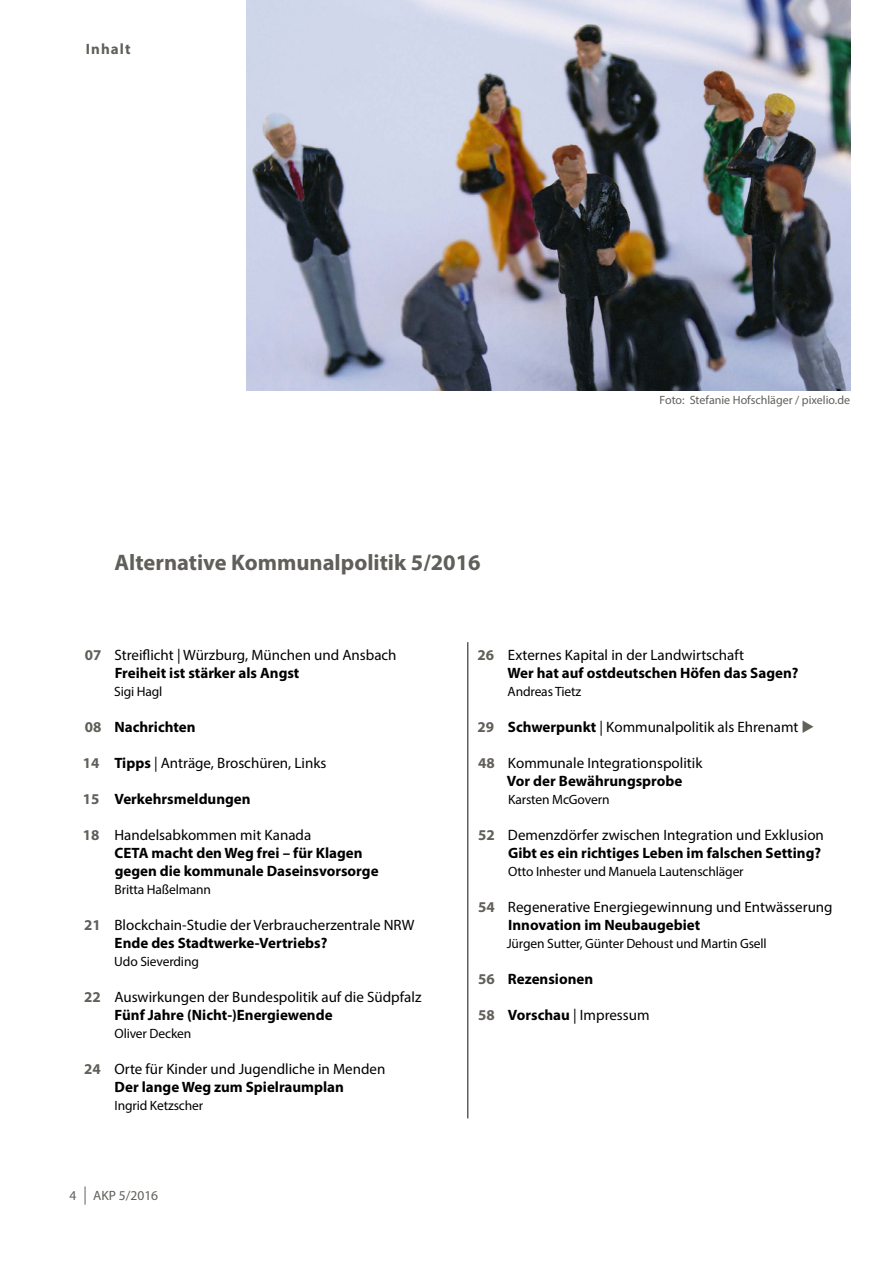
<style>
.page{position:relative;width:893px;height:1263px;background:#fff}
.page>*{position:absolute;margin:0;border:0;box-sizing:border-box;transform-origin:0 0}
.t1{font:700 22.5px "Myriad Pro";color:#615f5a}
.t2{font:15px/18px "Myriad Pro";color:#000}
.t3{font:700 15px/18px "Myriad Pro";color:#000}
.t4{font:700 15px "Myriad Pro";letter-spacing:.07em;color:#615f5a}
.t5{font:13.5px "Myriad Pro";letter-spacing:-.01em;color:#000}
.t6{font:13.5px "Myriad Pro";color:#615f5a}
.t7{font:12px "Myriad Pro";color:#615f5a}
.s1{font-weight:700;color:#615f5a}
.s2{font-weight:700}
.s3{color:#615f5a}
.s4{font-weight:400}
</style>
<div class="page">
<svg style="left:85px;top:1186px;width:1px;height:19px"></svg>
<img style="left:246px;top:0;width:605px;height:391px">
<hr style="left:467px;top:642px;width:1px;height:476px;background:#615f5a">
<p class="t4" style="left:86px;top:39px;width:46px">Inhalt</p>
<h1 class="t1" style="left:115px;top:547px;width:368px">Alternative Kommunalpolitik 5/2016</h1>
<p class="t7" style="left:660px;top:393px;width:192px">Foto: Stefanie Hofschläger / pixelio.de</p>
<p class="t2" style="left:115px;top:645px;width:283px;text-indent:-30px"><span class="s1">07</span> Streiflicht | Würzburg, München und Ansbach<br><span class="s2">Freiheit ist stärker als Angst</span></p>
<p class="t5" style="left:114px;top:683px;width:50px">Sigi Hagl</p>
<p class="t3" style="left:85px;top:717px;width:112px"><span class="s3">08</span> Nachrichten</p>
<p class="t2" style="left:83px;top:753px;width:245px"><span class="s1">14</span> <span class="s2">Tipps</span> | Anträge, Broschüren, Links</p>
<p class="t3" style="left:83px;top:789px;width:169px"><span class="s3">15</span> Verkehrsmeldungen</p>
<p class="t3" style="left:115px;top:825px;width:266px;text-indent:-32px"><span class="s3">18</span> <span class="s4">Handelsabkommen mit Kanada<br></span>CETA macht den Weg frei – für Klagen gegen die kommunale Daseinsvorsorge</p>
<p class="t5" style="left:114px;top:881px;width:98px">Britta Haßelmann</p>
<p class="t2" style="left:115px;top:915px;width:301px;text-indent:-31px"><span class="s1">21</span> Blockchain-Studie der Verbraucherzentrale NRW<br><span class="s2">Ende des Stadtwerke-Vertriebs?</span></p>
<p class="t5" style="left:114px;top:953px;width:86px">Udo Sieverding</p>
<p class="t2" style="left:115px;top:987px;width:308px;text-indent:-31px"><span class="s1">22</span> Auswirkungen der Bundespolitik auf die Südpfalz<br><span class="s2">Fünf Jahre (Nicht-)Energiewende</span></p>
<p class="t5" style="left:115px;top:1025px;width:78px">Oliver Decken</p>
<p class="t2" style="left:115px;top:1059px;width:272px;text-indent:-31px"><span class="s1">24</span> Orte für Kinder und Jugendliche in Menden<br><span class="s2">Der lange Weg zum Spielraumplan</span></p>
<p class="t5" style="left:114px;top:1097px;width:90px">Ingrid Ketzscher</p>
<p class="t6" style="left:70px;top:1187px;width:8px">4</p>
<p class="t6" style="left:93px;top:1187px;width:66px">AKP 5/2016</p>
<p class="t3" style="left:507px;top:645px;width:293px;text-indent:-30px"><span class="s3">26</span> <span class="s4">Externes Kapital in der Landwirtschaft<br></span>Wer hat auf ostdeutschen Höfen das Sagen?</p>
<p class="t5" style="left:508px;top:683px;width:75px">Andreas Tietz</p>
<p class="t2" style="left:478px;top:717px;width:339px"><span class="s1">29</span> <span class="s2">Schwerpunkt</span> | Kommunalpolitik als Ehrenamt <span class="s3">◆</span></p>
<p class="t2" style="left:478px;top:753px;width:226px;text-align:center"><span class="s1">48</span> Kommunale Integrationspolitik<br><span class="s2">Vor der Bewährungsprobe</span></p>
<p class="t5" style="left:508px;top:791px;width:103px">Karsten McGovern</p>
<p class="t2" style="left:478px;top:825px;width:347px;text-align:right"><span class="s1">52</span> Demenzdörfer zwischen Integration und Exklusion<br><span class="s2">Gibt es ein richtiges Leben im falschen Setting?</span></p>
<p class="t5" style="left:508px;top:863px;width:237px">Otto Inhester und Manuela Lautenschläger</p>
<p class="t2" style="left:508px;top:897px;width:326px;text-indent:-30px"><span class="s1">54</span> Regenerative Energiegewinnung und Entwässerung<br><span class="s2">Innovation im Neubaugebiet</span></p>
<p class="t5" style="left:507px;top:935px;width:262px">Jürgen Sutter, Günter Dehoust und Martin Gsell</p>
<p class="t3" style="left:478px;top:969px;width:117px"><span class="s3">56</span> Rezensionen</p>
<p class="t2" style="left:478px;top:1005px;width:173px"><span class="s1">58</span> <span class="s2">Vorschau</span> | Impressum</p>
</div>
